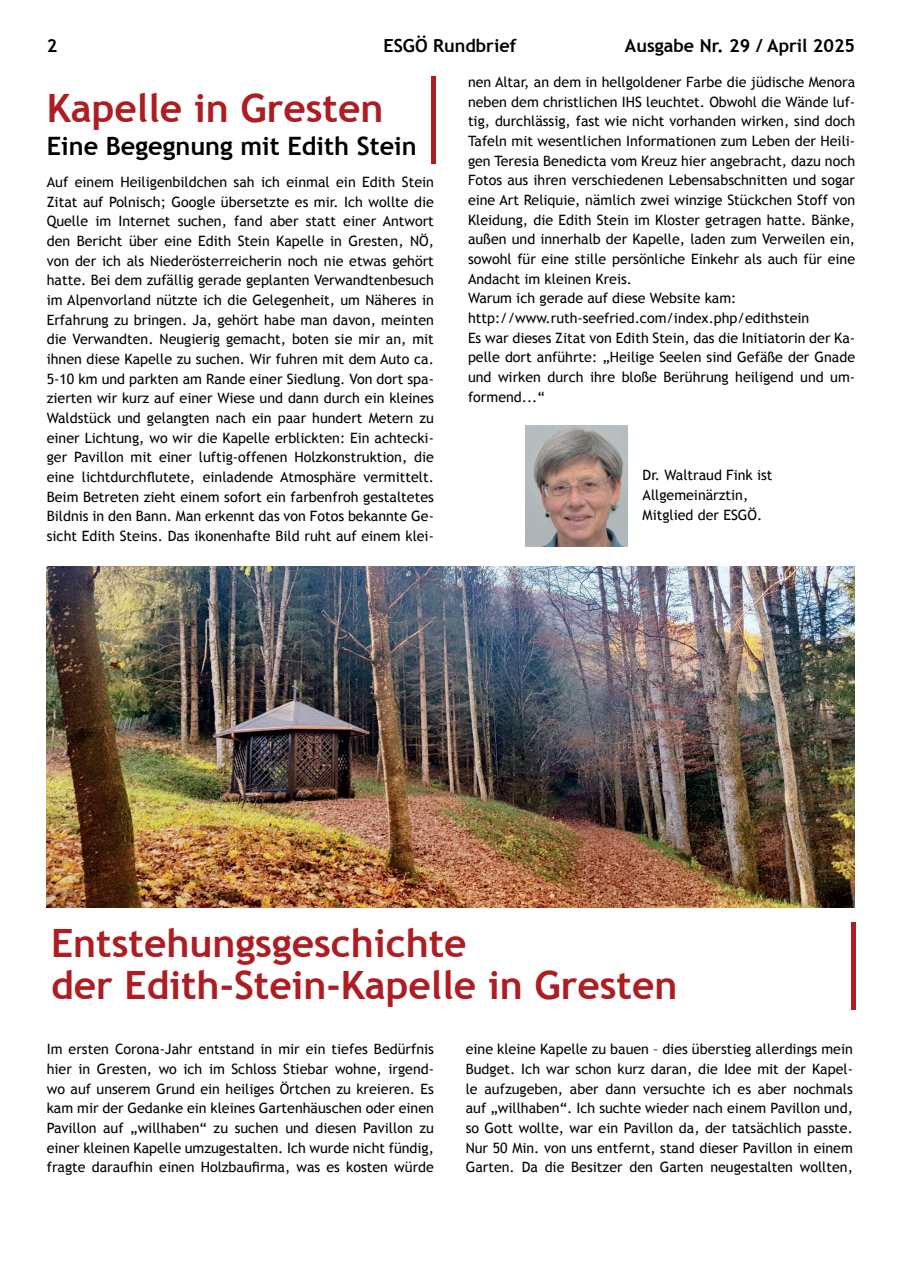
<style>
.page{position:relative;width:902px;height:1272px;background:#fff}
.page>*{position:absolute;margin:0;border:0;box-sizing:border-box;transform-origin:0 0}
.t1{font:700 39px/42px "Trebuchet MS";color:#ad1d21}
.t2{font:700 25.35px "Trebuchet MS";color:#000001}
.t3{font:700 18px "Trebuchet MS";color:#000001}
.t4{font:14.25px/19.6px "Trebuchet MS";color:#000001;text-align:justify}
</style>
<div class="page">
<div style="left:851px;top:922px;width:5px;height:87px;background:#ad1d21"></div>
<img style="left:525px;top:425px;width:102px;height:121px">
<div style="left:431px;top:77px;width:5px;height:87px;background:#ad1d21"></div>
<img style="left:47px;top:567px;width:806px;height:340px">
<p class="t3" style="left:47px;top:34px;width:12px">2</p>
<p class="t3" style="left:383px;top:35px;width:134px">ESGÖ Rundbrief</p>
<p class="t3" style="left:625px;top:34px;width:232px">Ausgabe Nr. 29 / April 2025</p>
<h1 class="t1" style="left:47px;top:87px;width:338px">Kapelle in Gresten</h1>
<h2 class="t2" style="left:47px;top:130px;width:371px">Eine Begegnung mit Edith Stein</h2>
<p class="t4" style="left:47px;top:172px;width:388px">Auf einem Heiligenbildchen sah ich einmal ein Edith Stein Zitat auf Polnisch; Google übersetzte es mir. Ich wollte die Quelle im Internet suchen, fand aber statt einer Antwort den Bericht über eine Edith Stein Kapelle in Gresten, NÖ, von der ich als Niederösterreicherin noch nie etwas gehört hatte. Bei dem zufällig gerade geplanten Verwandtenbesuch im Alpenvorland nützte ich die Gelegenheit, um Näheres in Erfahrung zu bringen. Ja, gehört habe man davon, meinten die Verwandten. Neugierig gemacht, boten sie mir an, mit ihnen diese Kapelle zu suchen. Wir fuhren mit dem Auto ca.<br>5-10 km und parkten am Rande einer Siedlung. Von dort spa&shy;zierten wir kurz auf einer Wiese und dann durch ein kleines Waldstück und gelangten nach ein paar hundert Metern zu einer Lichtung, wo wir die Kapelle erblickten: Ein achtecki&shy;ger Pavillon mit einer luftig-offenen Holzkonstruktion, die eine lichtdurchflutete, einladende Atmosphäre vermittelt.<br>Beim Betreten zieht einem sofort ein farbenfroh gestaltetes Bildnis in den Bann. Man erkennt das von Fotos bekannte Ge&shy;sicht Edith Steins. Das ikonenhafte Bild ruht auf einem klei-</p>
<p class="t4" style="left:468px;top:72px;width:388px;text-align:left">nen Altar, an dem in hellgoldener Farbe die jüdische Menora neben dem christlichen IHS leuchtet. Obwohl die Wände luf&shy;tig, durchlässig, fast wie nicht vorhanden wirken, sind doch Tafeln mit wesentlichen Informationen zum Leben der Heili&shy;gen Teresia Benedicta vom Kreuz hier angebracht, dazu noch Fotos aus ihren verschiedenen Lebensabschnitten und sogar eine Art Reliquie, nämlich zwei winzige Stückchen Stoff von Kleidung, die Edith Stein im Kloster getragen hatte. Bänke, außen und innerhalb der Kapelle, laden zum Verweilen ein, sowohl für eine stille persönliche Einkehr als auch für eine Andacht im kleinen Kreis.<br>Warum ich gerade auf diese Website kam: http://www.ruth-seefried.com/index.php/edithstein<br>Es war dieses Zitat von Edith Stein, das die Initiatorin der Ka&shy;pelle dort anführte: „Heilige Seelen sind Gefäße der Gnade und wirken durch ihre bloße Berührung heiligend und um&shy;formend...“</p>
<p class="t4" style="left:642px;top:465px;width:131px;text-align:left">Dr. Waltraud Fink ist<br>Allgemeinärztin,<br>Mitglied der ESGÖ.</p>
<h1 class="t1" style="left:51px;top:921px;width:628px">Entstehungsgeschichte<br>der Edith-Stein-Kapelle in Gresten</h1>
<p class="t4" style="left:47px;top:1039px;width:388px">Im ersten Corona-Jahr entstand in mir ein tiefes Bedürfnis hier in Gresten, wo ich im Schloss Stiebar wohne, irgend&shy;wo auf unserem Grund ein heiliges Örtchen zu kreieren. Es kam mir der Gedanke ein kleines Gartenhäuschen oder einen Pavillon auf „willhaben“ zu suchen und diesen Pavillon zu einer kleinen Kapelle umzugestalten. Ich wurde nicht fündig, fragte daraufhin einen Holzbaufirma, was es kosten würde</p>
<p class="t4" style="left:465px;top:1039px;width:388px">eine kleine Kapelle zu bauen – dies überstieg allerdings mein Budget. Ich war schon kurz daran, die Idee mit der Kapel&shy;le aufzugeben, aber dann versuchte ich es aber nochmals auf „willhaben“. Ich suchte wieder nach einem Pavillon und, so Gott wollte, war ein Pavillon da, der tatsächlich passte.<br>Nur 50 Min. von uns entfernt, stand dieser Pavillon in einem Garten. Da die Besitzer den Garten neugestalten wollten,</p>
</div>
